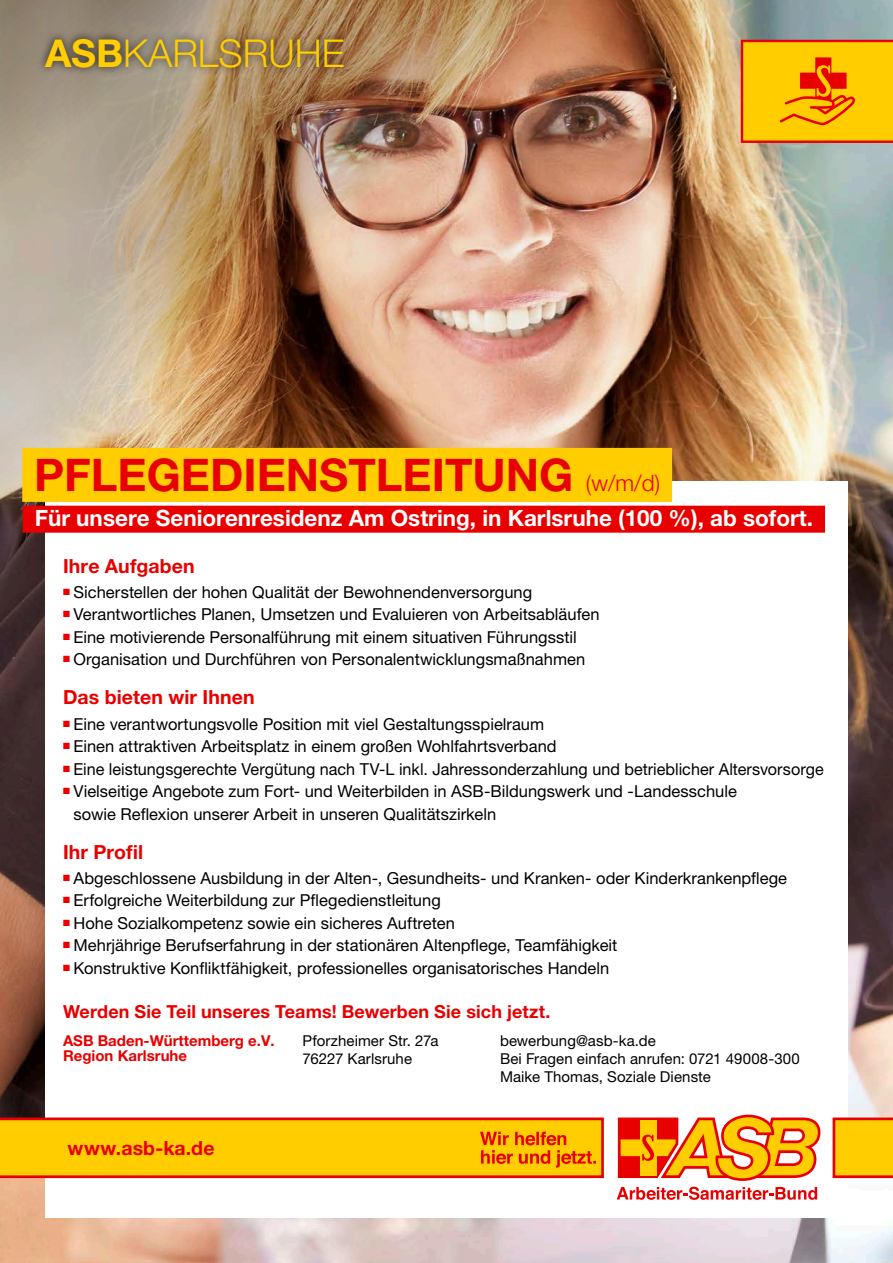
<style>
.page{position:relative;width:893px;height:1263px;background:#fff}
.page>*{position:absolute;margin:0;border:0;box-sizing:border-box;transform-origin:0 0}
.t1{font:700 45px "Helvetica Neue LT Pro";color:#e80000}
.t2{font:300 38.4px "Helvetica Neue LT Pro";color:#ffcd00}
.t3{font:700 22.5px "Helvetica Neue LT Pro";color:#fff}
.t4{font:700 19.5px "Helvetica Neue LT Pro";letter-spacing:.005em;color:#e80000}
.t5{font:700 18px "Helvetica Neue LT Pro";letter-spacing:.01em;color:#e80000}
.t6{font:16.5px/22.5px "Helvetica Neue LT Pro";color:#000}
.t7{font:15px/18px "Helvetica Neue LT Pro";letter-spacing:.005em;color:#000}
.t8{font:700 15px/15px "Helvetica Neue LT Pro";color:#e80000}
.s1{font-weight:700}
.s2{font-weight:300;font-size:22.5px}
</style>
<div class="page">
<img style="left:0;top:0;width:893px;height:1263px">
<div style="left:36px;top:30px;width:316px;height:47px;background:#000;opacity:.75"></div>
<div style="left:45px;top:482px;width:803px;height:736px;background:#fff"></div>
<div style="left:22px;top:448px;width:650px;height:54px;background:#ffcd00"></div>
<svg style="left:833px;top:1117px;width:60px;height:61px;background:#fcb402"></svg>
<svg style="left:0;top:1117px;width:604px;height:61px;background:#fbb402"></svg>
<svg style="left:617px;top:1187px;width:200px;height:13px"></svg>
<svg style="left:618px;top:1115px;width:202px;height:66px"></svg>
<div style="left:23px;top:506px;width:802px;height:27px;background:#e80000"></div>
<svg style="left:741px;top:40px;width:152px;height:103px;background:#fbad00"></svg>
<h2 class="t2" style="left:45px;top:30px;width:301px"><span class="s1">ASB</span>KARLSRUHE</h2>
<h1 class="t1" style="left:34px;top:447px;width:627px">PFLEGEDIENSTLEITUNG <span class="s2">(w/m/d)</span></h1>
<h3 class="t3" style="left:35px;top:504px;width:780px">Für unsere Seniorenresidenz Am Ostring, in Karlsruhe (100 %), ab sofort.</h3>
<p class="t4" style="left:63px;top:554px;width:133px">Ihre Aufgaben</p>
<p class="t6" style="left:63px;top:580px;width:471px"><sup>■</sup> Sicherstellen der hohen Qualität der Bewohnendenversorgung</p>
<p class="t6" style="left:63px;top:603px;width:538px"><sup>■</sup> Verantwortliches Planen, Umsetzen und Evaluieren von Arbeitsabläufen</p>
<p class="t6" style="left:63px;top:625px;width:515px"><sup>■</sup> Eine motivierende Personalführung mit einem situativen Führungsstil</p>
<p class="t6" style="left:63px;top:648px;width:524px"><sup>■</sup> Organisation und Durchführen von Personalentwicklungsmaßnahmen</p>
<p class="t4" style="left:63px;top:685px;width:193px">Das bieten wir Ihnen</p>
<p class="t6" style="left:63px;top:712px;width:483px"><sup>■</sup> Eine verantwortungsvolle Position mit viel Gestaltungsspielraum</p>
<p class="t6" style="left:63px;top:735px;width:495px"><sup>■</sup> Einen attraktiven Arbeitsplatz in einem großen Wohlfahrtsverband</p>
<p class="t6" style="left:63px;top:757px;width:762px"><sup>■</sup> Eine leistungsgerechte Vergütung nach TV-L inkl. Jahressonderzahlung und betrieblicher Altersvorsorge</p>
<p class="t6" style="left:74px;top:780px;width:665px;text-indent:-10px"><sup>■</sup> Vielseitige Angebote zum Fort- und Weiterbilden in ASB-Bildungswerk und -Landesschule sowie Reflexion unserer Arbeit in unseren Qualitätszirkeln</p>
<p class="t4" style="left:63px;top:840px;width:82px">Ihr Profil</p>
<p class="t6" style="left:63px;top:866px;width:726px"><sup>■</sup> Abgeschlossene Ausbildung in der Alten-, Gesundheits- und Kranken- oder Kinderkrankenpflege</p>
<p class="t6" style="left:63px;top:889px;width:379px"><sup>■</sup> Erfolgreiche Weiterbildung zur Pflegedienstleitung</p>
<p class="t6" style="left:63px;top:911px;width:393px"><sup>■</sup> Hohe Sozialkompetenz sowie ein sicheres Auftreten</p>
<p class="t6" style="left:63px;top:934px;width:556px"><sup>■</sup> Mehrjährige Berufserfahrung in der stationären Altenpflege, Teamfähigkeit</p>
<p class="t6" style="left:63px;top:956px;width:548px"><sup>■</sup> Konstruktive Konfliktfähigkeit, professionelles organisatorisches Handeln</p>
<p class="t5" style="left:63px;top:1001px;width:489px">Werden Sie Teil unseres Teams! Bewerben Sie sich jetzt.</p>
<p class="t8" style="left:63px;top:1033px;width:213px">ASB Baden-Württemberg e.V.<br>Region Karlsruhe</p>
<p class="t7" style="left:302px;top:1031px;width:138px">Pforzheimer Str. 27a<br>76227 Karlsruhe</p>
<p class="t7" style="left:500px;top:1031px;width:301px">bewerbung@asb-ka.de<br>Bei Fragen einfach anrufen: 0721 49008-300<br>Maike Thomas, Soziale Dienste</p>
<p class="t4" style="left:67px;top:1136px;width:149px">www.asb-ka.de</p>
</div>
